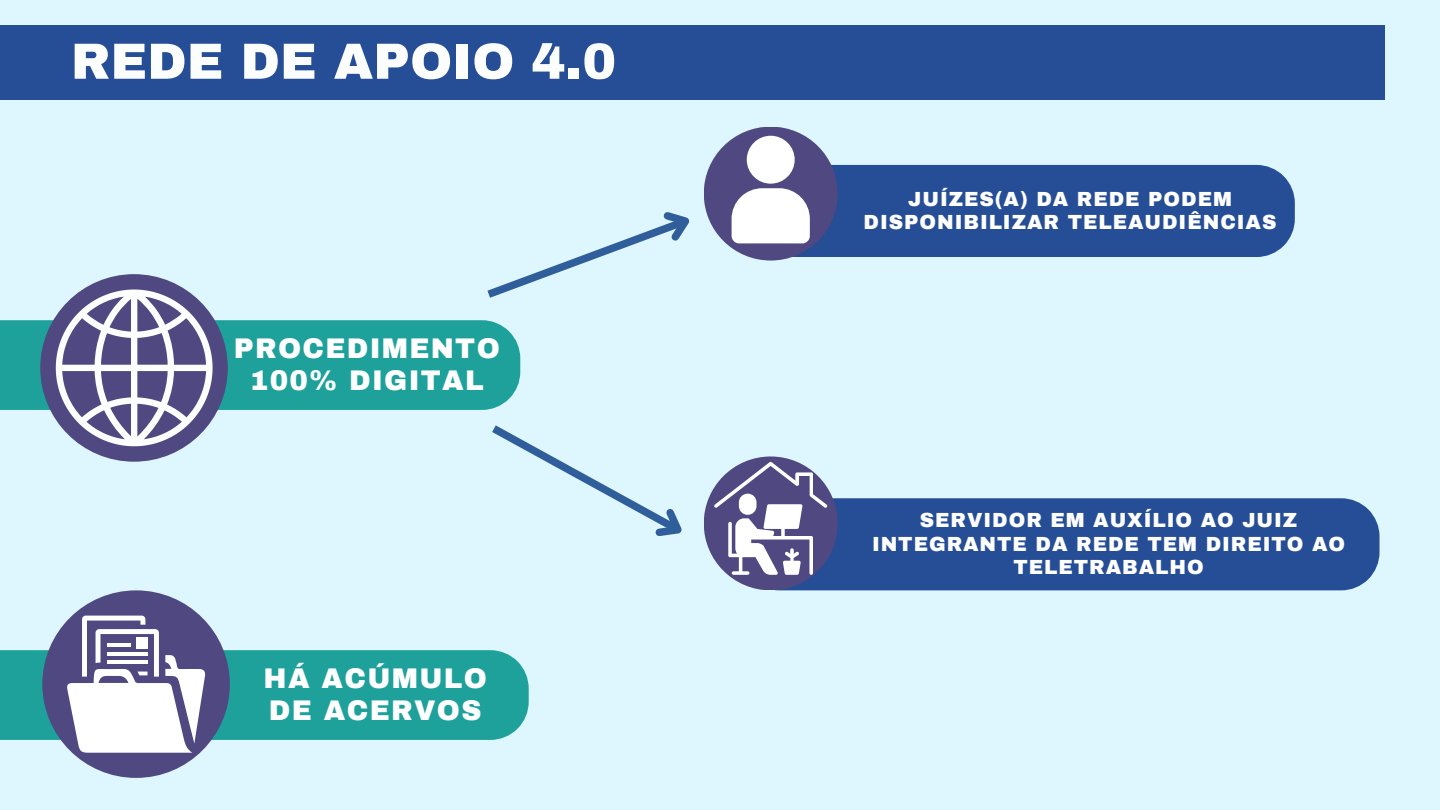
<style>
.page{position:relative;width:1440px;height:810px;background:#def7ff}
.page>*{position:absolute;margin:0;border:0;box-sizing:border-box;transform-origin:0 0}
.t1{font:900 50.9px "Archivo";color:#fcfdfd}
.t2{font:900 27.8px/32.3px "Archivo";letter-spacing:.045em;color:#fff}
.t3{font:900 20px/23.2px "Archivo";letter-spacing:.045em;color:#fff;text-align:center}
</style>
<div class="page">
<div style="left:0;top:25px;width:1385px;height:74px;background:#264e96"></div>
<div style="left:0;top:320px;width:520px;height:90px;background:#1da19a"></div>
<div style="left:795px;top:165px;width:500px;height:92px;background:#264e96"></div>
<div style="left:704px;top:127px;width:134px;height:134px;background:#504880;border-radius:50%"></div>
<div style="left:747px;top:136px;width:48px;height:48px;background:#fff;border-radius:50%"></div>
<svg style="left:732px;top:188px;width:78px;height:55px;background:#edecf2"></svg>
<div style="left:40px;top:274px;width:188px;height:188px;background:#504880;border-radius:50%"></div>
<svg style="left:56px;top:290px;width:157px;height:156px"></svg>
<div style="left:741px;top:498px;width:639px;height:92px;background:#264e96"></div>
<div style="left:704px;top:456px;width:134px;height:134px;background:#504880;border-radius:50%"></div>
<svg style="left:714px;top:462px;width:113px;height:113px"></svg>
<div style="left:0;top:650px;width:529px;height:90px;background:#1da19a"></div>
<div style="left:42px;top:590px;width:188px;height:188px;background:#504880;border-radius:50%"></div>
<svg style="left:67px;top:616px;width:139px;height:137px"></svg>
<svg style="left:487px;top:199px;width:218px;height:99px"></svg>
<svg style="left:492px;top:425px;width:190px;height:111px"></svg>
<h1 class="t1" style="left:71px;top:34px;width:547px">REDE DE APOIO 4.0</h1>
<h2 class="t2" style="left:234px;top:332px;width:268px;text-align:center">PROCEDIMENTO<br>100% DIGITAL</h2>
<h2 class="t2" style="left:264px;top:662px;width:225px">HÁ ACÚMULO<br>DE ACERVOS</h2>
<p class="t3" style="left:864px;top:187px;width:414px">JUÍZES(A) DA REDE PODEM<br>DISPONIBILIZAR TELEAUDIÊNCIAS</p>
<p class="t3" style="left:872px;top:509px;width:475px">SERVIDOR EM AUXÍLIO AO JUIZ<br>INTEGRANTE DA REDE TEM DIREITO AO<br>TELETRABALHO</p>
</div>
